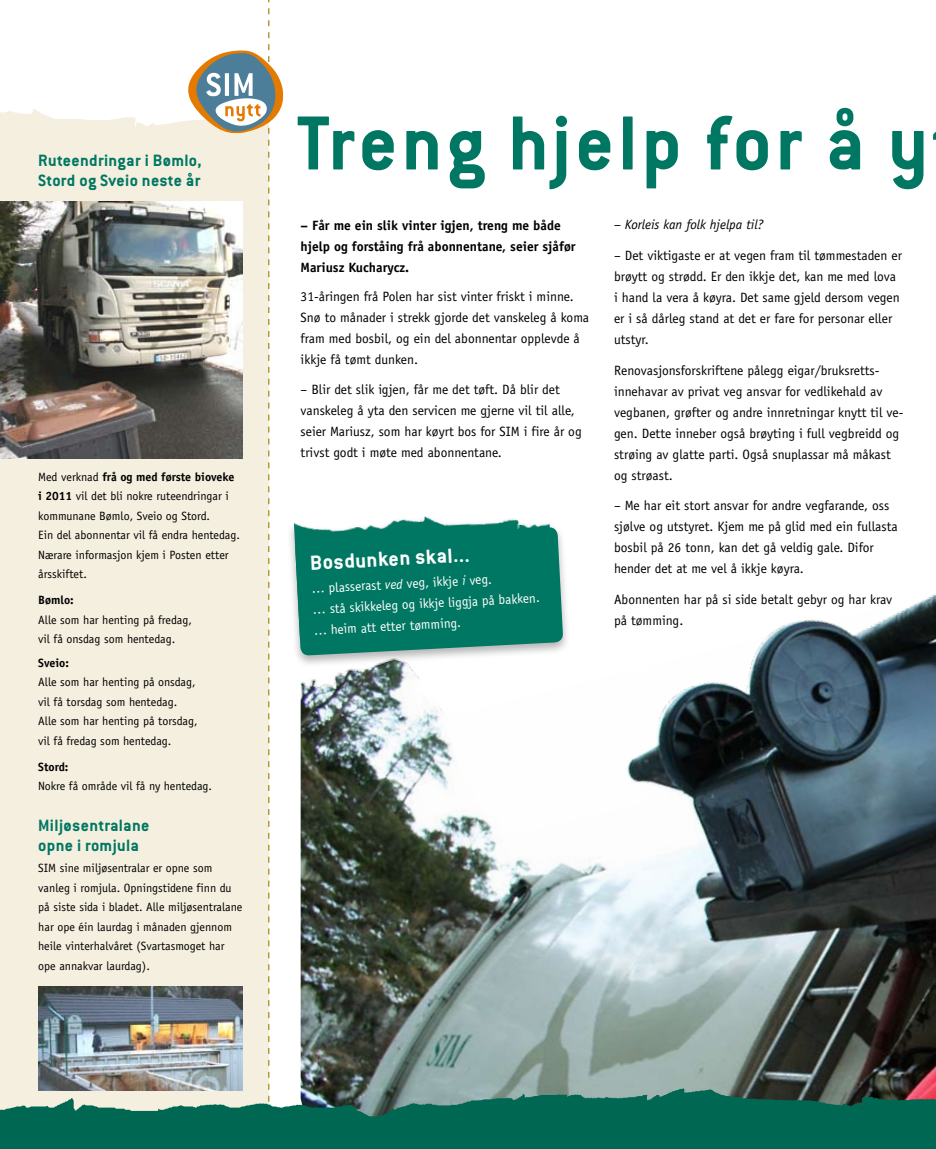
<style>
.page{position:relative;width:936px;height:1149px;background:#fff}
.page>*{position:absolute;margin:0;border:0;box-sizing:border-box;transform-origin:0 0}
.t1{font:700 84px "Conduit ITC";letter-spacing:.05em;color:#007762}
.t2{font:700 22.5px "Conduit ITC";color:#fff}
.t3{font:700 18px/19.5px "Conduit ITC";letter-spacing:.02em;color:#007762}
.t4{font:13.5px/21px "Officina Sans";color:#000}
.t5{font:700 13.5px/21px "Officina Sans";color:#000}
.t6{font:13.5px/21px "Officina Sans";color:#fff}
.t7{font:italic 13.5px "Officina Sans";color:#000}
.t8{font:12px/19.5px "Officina Sans";color:#000}
.t9{font:700 12px "Officina Sans";color:#000}
.s1{font-weight:700}
.s2{font-style:italic}
</style>
<div class="page">
<img style="left:300px;top:594px;width:635px;height:479px">
<div style="left:0;top:193px;width:269px;height:955px;background:#f5efdf"></div>
<svg style="left:187px;top:0;width:96px;height:1073px"></svg>
<div style="left:285px;top:512px;width:285px;height:154px;background:#000;opacity:.3"></div>
<img style="left:293px;top:512px;width:261px;height:125px">
<svg style="left:295px;top:527px;width:268px;height:128px;background:#0f7e6a"></svg>
<img style="left:0;top:1073px;width:935px;height:75px">
<img style="left:38px;top:985px;width:204px;height:105px">
<img style="left:0;top:201px;width:242px;height:257px">
<h3 class="t3" style="left:38px;top:150px;width:165px">Ruteendringar i Bømlo,<br>Stord og Sveio neste år</h3>
<p class="t8" style="left:38px;top:466px;width:203px">Med verknad <span class="s1">frå og med første bioveke i 2011</span> vil det bli nokre ruteendringar i kommunane Bømlo, Sveio og Stord.<br>Ein del abonnentar vil få endra hentedag.<br>Nærare informasjon kjem i Posten etter årsskiftet.</p>
<p class="t9" style="left:38px;top:592px;width:37px">Bømlo:</p>
<p class="t8" style="left:38px;top:609px;width:155px">Alle som har henting på fredag, vil få onsdag som hentedag.</p>
<p class="t9" style="left:38px;top:655px;width:32px">Sveio:</p>
<p class="t8" style="left:38px;top:672px;width:161px">Alle som har henting på onsdag, vil få torsdag som hentedag.<br>Alle som har henting på torsdag, vil få fredag som hentedag.</p>
<p class="t9" style="left:38px;top:759px;width:32px">Stord:</p>
<p class="t8" style="left:38px;top:776px;width:175px">Nokre få område vil få ny hentedag.</p>
<h3 class="t3" style="left:38px;top:815px;width:113px">Miljøsentralane opne i romjula</h3>
<p class="t8" style="left:38px;top:858px;width:206px">SIM sine miljøsentralar er opne som vanleg i romjula. Opningstidene finn du på siste sida i bladet. Alle miljøsentralane har ope éin laurdag i månaden gjennom heile vinterhalvåret (Svartasmoget har ope annakvar laurdag).</p>
<h1 class="t1" style="left:296px;top:94px;width:633px">Treng hjelp for å y</h1>
<p class="t5" style="left:300px;top:214px;width:276px">– Får me ein slik vinter igjen, treng me både hjelp og forståing frå abonnentane, seier sjåfør<br>Mariusz Kucharycz.</p>
<p class="t4" style="left:300px;top:286px;width:290px">31-åringen frå Polen har sist vinter friskt i minne.<br>Snø to månader i strekk gjorde det vanskeleg å koma fram med bosbil, og ein del abonnentar opplevde å ikkje få tømt dunken.</p>
<p class="t4" style="left:300px;top:379px;width:283px">– Blir det slik igjen, får me det tøft. Då blir det vanskeleg å yta den servicen me gjerne vil til alle, seier Mariusz, som har køyrt bos for SIM i fire år og trivst godt i møte med abonnentane.</p>
<p class="t7" style="left:614px;top:217px;width:151px">– Korleis kan folk hjelpa til?</p>
<p class="t4" style="left:614px;top:245px;width:289px">– Det viktigaste er at vegen fram til tømmestaden er brøytt og strødd. Er den ikkje det, kan me med lova i hand la vera å køyra. Det same gjeld dersom vegen er i så dårleg stand at det er fare for personar eller utstyr.</p>
<p class="t4" style="left:614px;top:359px;width:291px">Renovasjonsforskriftene pålegg eigar/bruksretts&shy;innehavar av privat veg ansvar for vedlikehald av vegbanen, grøfter og andre innretningar knytt til ve&shy;gen. Dette inneber også brøyting i full vegbreidd og strøing av glatte parti. Også snuplassar må måkast og strøast.</p>
<p class="t4" style="left:614px;top:495px;width:285px">– Me har eit stort ansvar for andre vegfarande, oss sjølve og utstyret. Kjem me på glid med ein fullasta bosbil på 26 tonn, kan det gå veldig gale. Difor hender det at me vel å ikkje køyra.</p>
<p class="t4" style="left:614px;top:588px;width:280px">Abonnenten har på si side betalt gebyr og har krav på tømming.</p>
<h2 class="t2" style="left:309px;top:549px;width:161px;rotate:-3deg">Bosdunken skal...</h2>
<p class="t6" style="left:311px;top:577px;width:229px;rotate:-3deg">… plasserast <span class="s2">ved</span> veg, ikkje <span class="s2">i</span> veg.<br>… stå skikkeleg og ikkje liggja på bakken. … heim att etter tømming.</p>
</div>
